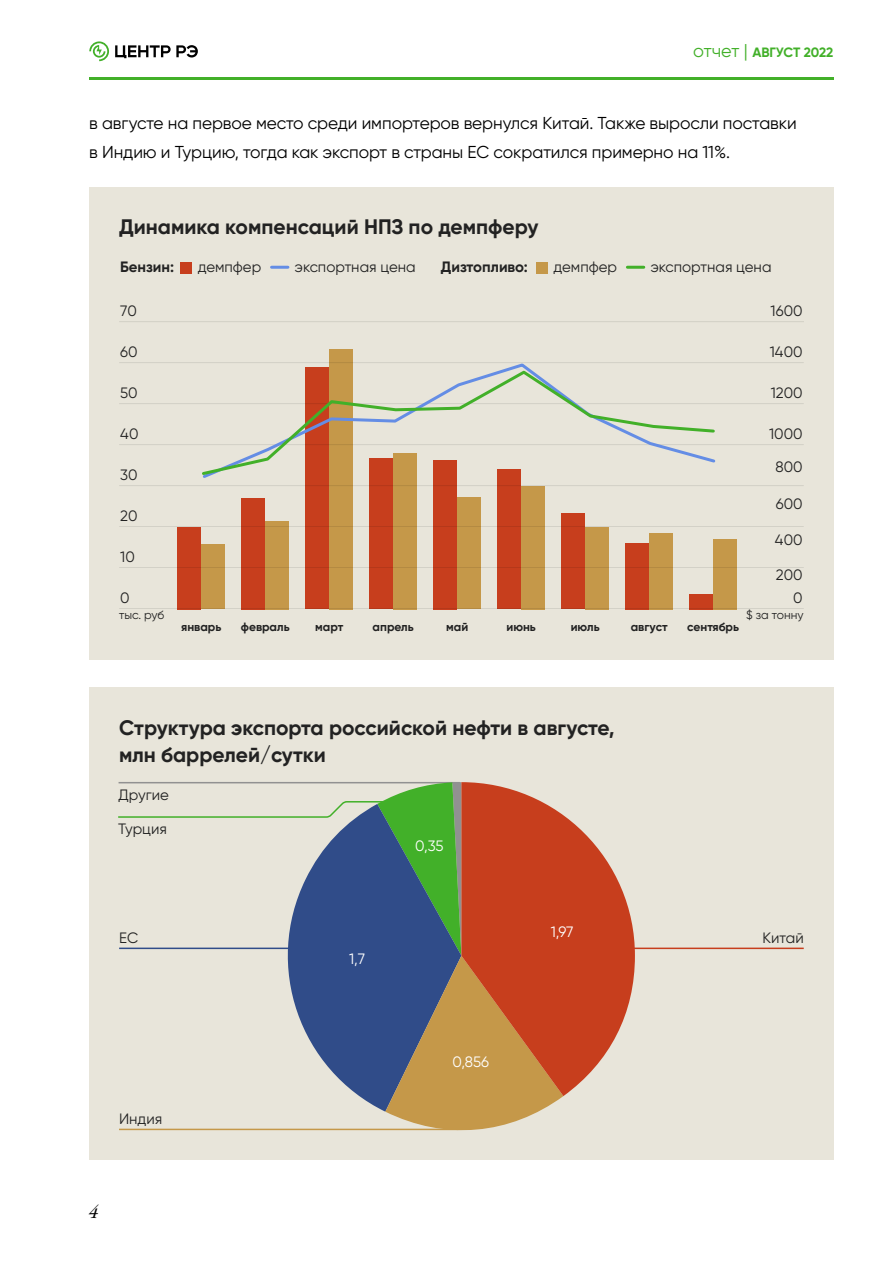
<style>
.page{position:relative;width:893px;height:1263px;background:#fff}
.page>*{position:absolute;margin:0;border:0;box-sizing:border-box;transform-origin:0 0}
.t1{font:700 21px/27px "Gilroy";color:#222}
.t2{font:italic 21px "EB Garamond";color:#000}
.t3{font:17.25px/28.7px "Gilroy";letter-spacing:-.005em;color:#000}
.t4{font:15px "Gilroy";color:#222}
.t5{font:700 15px "Gilroy";color:#222}
.t6{font:15px "Gilroy";letter-spacing:-.005em;color:#fff}
.t7{font:700 13.5px "Gilroy";letter-spacing:-.005em;color:#42b029}
.t8{font:700 12px "Gilroy";color:#222}
.t9{font:12px "Gilroy";color:#222}
.s1{font-weight:400;font-size:18px}
</style>
<div class="page">
<svg style="left:115px;top:45px;width:83px;height:13px"></svg>
<svg style="left:89px;top:41px;width:20px;height:20px"></svg>
<hr style="left:89px;top:78px;width:744px;height:2px;background:#42b029">
<div style="left:89px;top:187px;width:744px;height:472px;background:#e8e5da"></div>
<div style="left:178px;top:527px;width:23px;height:82px;background:#c73e1d"></div>
<div style="left:201px;top:544px;width:24px;height:65px;background:#c59849"></div>
<div style="left:242px;top:498px;width:23px;height:111px;background:#c73e1d"></div>
<div style="left:265px;top:521px;width:24px;height:88px;background:#c59849"></div>
<div style="left:306px;top:368px;width:23px;height:241px;background:#c73e1d"></div>
<div style="left:329px;top:349px;width:24px;height:260px;background:#c59849"></div>
<div style="left:370px;top:459px;width:23px;height:150px;background:#c73e1d"></div>
<div style="left:393px;top:453px;width:24px;height:156px;background:#c59849"></div>
<div style="left:434px;top:460px;width:23px;height:149px;background:#c73e1d"></div>
<div style="left:457px;top:497px;width:24px;height:112px;background:#c59849"></div>
<div style="left:562px;top:513px;width:23px;height:96px;background:#c73e1d"></div>
<div style="left:585px;top:527px;width:24px;height:82px;background:#c59849"></div>
<div style="left:626px;top:543px;width:23px;height:66px;background:#c73e1d"></div>
<div style="left:649px;top:533px;width:24px;height:76px;background:#c59849"></div>
<div style="left:689px;top:594px;width:24px;height:15px;background:#c73e1d"></div>
<div style="left:713px;top:539px;width:24px;height:70px;background:#c59849"></div>
<div style="left:498px;top:469px;width:23px;height:140px;background:#c73e1d"></div>
<div style="left:521px;top:486px;width:24px;height:123px;background:#c59849"></div>
<hr style="left:119px;top:608px;width:685px;height:1px;background:#000">
<hr style="left:119px;top:567px;width:685px;height:1px;background:#000">
<hr style="left:119px;top:526px;width:685px;height:1px;background:#000">
<hr style="left:119px;top:485px;width:685px;height:1px;background:#000">
<hr style="left:119px;top:444px;width:685px;height:1px;background:#000">
<hr style="left:119px;top:403px;width:685px;height:1px;background:#000">
<hr style="left:119px;top:362px;width:685px;height:1px;background:#000">
<hr style="left:119px;top:321px;width:685px;height:1px;background:#000">
<div style="left:180px;top:262px;width:11px;height:11px;background:#c73e1d"></div>
<hr style="left:272px;top:266px;width:16px;height:3px;background:#648de5">
<div style="left:536px;top:262px;width:11px;height:11px;background:#c59849"></div>
<hr style="left:627px;top:266px;width:17px;height:3px;background:#42b029">
<svg style="left:200px;top:362px;width:517px;height:118px"></svg>
<svg style="left:200px;top:369px;width:516px;height:108px"></svg>
<div style="left:89px;top:687px;width:744px;height:473px;background:#e8e5da"></div>
<hr style="left:600px;top:947px;width:204px;height:2px;background:#c73e1d">
<svg style="left:118px;top:782px;width:445px;height:349px"></svg>
<svg style="left:461px;top:782px;width:174px;height:314px;fill:#c73e1d"></svg>
<p class="t7" style="left:693px;top:44px;width:142px"><span class="s1">отчет |</span> АВГУСТ 2022</p>
<p class="t3" style="left:89px;top:108px;width:709px">в августе на первое место среди импортеров вернулся Китай. Также выросли поставки в Индию и Турцию, тогда как экспорт в страны ЕС сократился примерно на 11%.</p>
<p class="t1" style="left:119px;top:213px;width:421px">Динамика компенсаций НПЗ по демпферу</p>
<p class="t5" style="left:120px;top:257px;width:56px">Бензин:</p>
<p class="t4" style="left:198px;top:257px;width:65px">демпфер</p>
<p class="t4" style="left:295px;top:257px;width:122px">экспортная цена</p>
<p class="t5" style="left:441px;top:257px;width:89px">Дизтопливо:</p>
<p class="t4" style="left:554px;top:257px;width:65px">демпфер</p>
<p class="t4" style="left:651px;top:257px;width:122px">экспортная цена</p>
<p class="t4" style="left:120px;top:301px;width:18px">70</p>
<p class="t4" style="left:771px;top:301px;width:33px">1600</p>
<p class="t4" style="left:120px;top:342px;width:19px">60</p>
<p class="t4" style="left:770px;top:342px;width:34px">1400</p>
<p class="t4" style="left:120px;top:383px;width:19px">50</p>
<p class="t4" style="left:771px;top:383px;width:33px">1200</p>
<p class="t4" style="left:120px;top:424px;width:20px">40</p>
<p class="t4" style="left:769px;top:424px;width:35px">1000</p>
<p class="t4" style="left:120px;top:465px;width:19px">30</p>
<p class="t4" style="left:120px;top:506px;width:19px">20</p>
<p class="t4" style="left:120px;top:547px;width:16px">10</p>
<p class="t4" style="left:775px;top:457px;width:29px">800</p>
<p class="t4" style="left:776px;top:494px;width:28px">600</p>
<p class="t4" style="left:775px;top:530px;width:29px">400</p>
<p class="t4" style="left:776px;top:566px;width:28px">200</p>
<p class="t4" style="left:120px;top:588px;width:11px">0</p>
<p class="t4" style="left:793px;top:588px;width:11px">0</p>
<p class="t9" style="left:119px;top:607px;width:47px">тыс. руб</p>
<p class="t9" style="left:746px;top:607px;width:59px">$ за тонну</p>
<p class="t8" style="left:181px;top:619px;width:42px">январь</p>
<p class="t8" style="left:241px;top:619px;width:50px">февраль</p>
<p class="t8" style="left:315px;top:619px;width:29px">март</p>
<p class="t8" style="left:373px;top:619px;width:43px">апрель</p>
<p class="t8" style="left:446px;top:619px;width:24px">май</p>
<p class="t8" style="left:506px;top:619px;width:31px">июнь</p>
<p class="t8" style="left:571px;top:619px;width:30px">июль</p>
<p class="t8" style="left:631px;top:619px;width:38px">август</p>
<p class="t8" style="left:687px;top:619px;width:53px">сентябрь</p>
<p class="t1" style="left:119px;top:714px;width:497px">Структура экспорта российской нефти в августе, млн баррелей/сутки</p>
<p class="t4" style="left:119px;top:785px;width:52px">Другие</p>
<p class="t4" style="left:118px;top:820px;width:50px">Турция</p>
<p class="t6" style="left:415px;top:837px;width:30px">0,35</p>
<p class="t6" style="left:551px;top:922px;width:24px">1,97</p>
<p class="t4" style="left:119px;top:928px;width:21px">ЕС</p>
<p class="t4" style="left:762px;top:928px;width:43px">Китай</p>
<p class="t4" style="left:119px;top:1109px;width:45px">Индия</p>
<p class="t2" style="left:88px;top:1197px;width:12px">4</p>
<p class="t6" style="left:349px;top:949px;width:18px">1,7</p>
<p class="t6" style="left:452px;top:1053px;width:38px">0,856</p>
</div>
